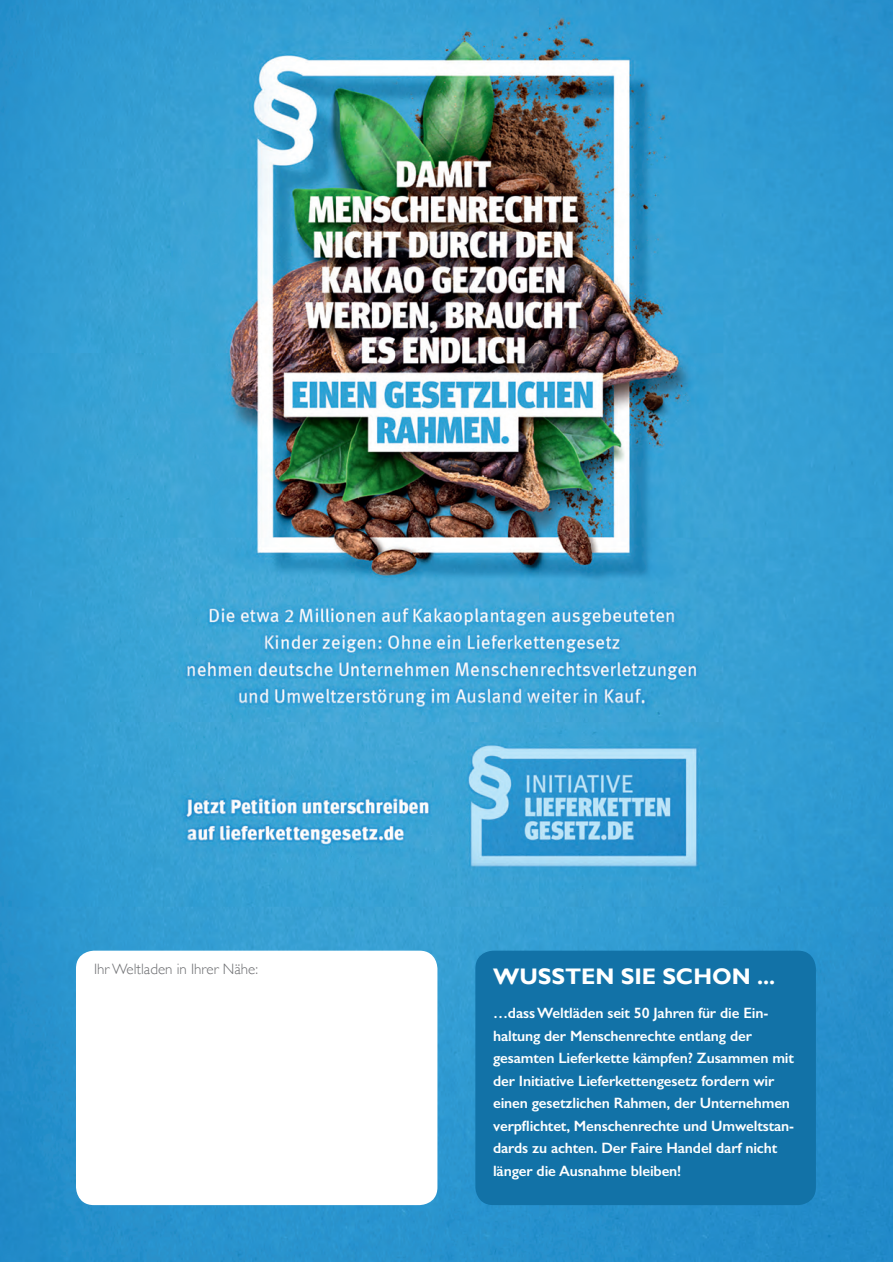
<style>
.page{position:relative;width:893px;height:1262px;background:#fff}
.page>*{position:absolute;margin:0;border:0;box-sizing:border-box;transform-origin:0 0}
.t1{font:700 22.5px "Gill Sans";color:#fff}
.t2{font:600 15px/22.5px "Gill Sans";letter-spacing:-.01em;color:#fff}
.t3{font:300 15px "Gill Sans";color:#6c6d70}
</style>
<div class="page">
<img style="left:0;top:0;width:893px;height:1262px">
<div style="left:76px;top:950px;width:361px;height:255px;background:#fff;border-radius:18px"></div>
<div style="left:475px;top:950px;width:341px;height:255px;background:#1272a7;border-radius:18px"></div>
<p class="t3" style="left:94px;top:957px;width:165px">Ihr Weltladen in Ihrer Nähe:</p>
<h1 class="t1" style="left:493px;top:962px;width:284px">WUSSTEN SIE SCHON ...</h1>
<p class="t2" style="left:493px;top:1002px;width:302px">…dass Weltläden seit 50 Jahren für die Ein&shy;haltung der Menschenrechte entlang der gesamten Lieferkette kämpfen? Zusammen mit der Initiative Lieferkettengesetz fordern wir einen gesetzlichen Rahmen, der Unternehmen verpflichtet, Menschenrechte und Umweltstan&shy;dards zu achten. Der Faire Handel darf nicht länger die Ausnahme bleiben!</p>
</div>
